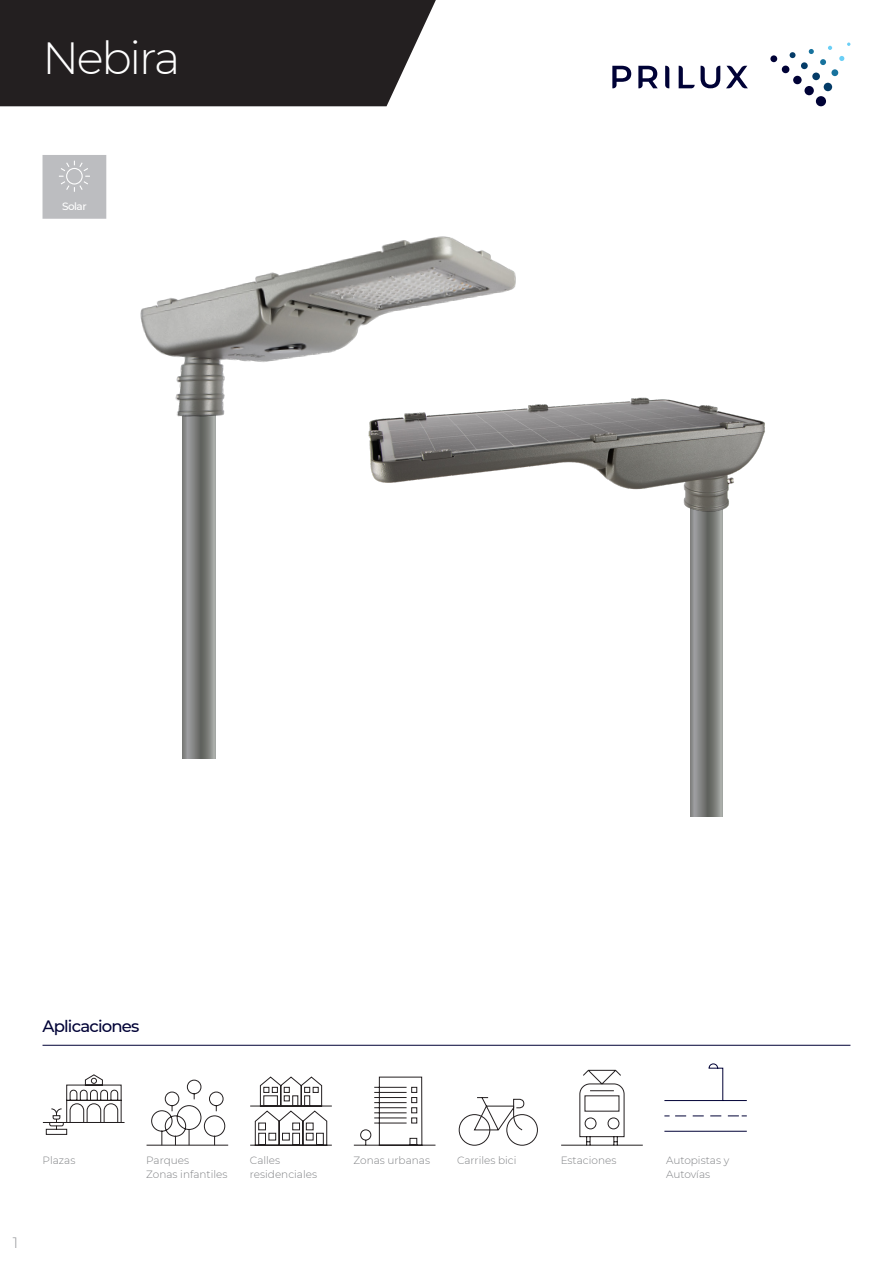
<style>
.page{position:relative;width:893px;height:1263px;background:#fff}
.page>*{position:absolute;margin:0;border:0;box-sizing:border-box;transform-origin:0 0}
.T2-Título_Sección{font:300 45px "Montserrat";letter-spacing:-.05em;color:#fff}
.Se1-Separador_Sección{font:500 16.5px "Montserrat";letter-spacing:-.05em;color:#000236}
.t1{font:300 15px "Montserrat";color:#939598}
.Pf2-Pie_Texto{font:300 10.5px "Montserrat";color:#808285}
.Mt-Minitítulo{font:500 10.5px "Montserrat";letter-spacing:-.05em;color:#fff}
</style>
<div class="page">
<div style="left:816px;top:96px;width:10px;height:10px;background:#000236;border-radius:50%"></div>
<div style="left:804px;top:86px;width:10px;height:9px;background:#000236;border-radius:50%"></div>
<div style="left:793px;top:76px;width:9px;height:8px;background:#000236;border-radius:50%"></div>
<div style="left:824px;top:83px;width:8px;height:8px;background:#043b67;border-radius:50%"></div>
<div style="left:782px;top:66px;width:7px;height:7px;background:#000236;border-radius:50%"></div>
<div style="left:770px;top:55px;width:7px;height:7px;background:#000236;border-radius:50%"></div>
<div style="left:801px;top:62px;width:7px;height:7px;background:#043b67;border-radius:50%"></div>
<div style="left:831px;top:69px;width:7px;height:7px;background:#17729d;border-radius:50%"></div>
<svg style="left:790px;top:52px;width:5px;height:6px"></svg>
<svg style="left:820px;top:59px;width:6px;height:6px"></svg>
<svg style="left:809px;top:49px;width:5px;height:5px"></svg>
<svg style="left:839px;top:56px;width:5px;height:5px"></svg>
<svg style="left:828px;top:46px;width:4px;height:4px"></svg>
<div style="left:812px;top:73px;width:8px;height:7px;background:#043b67;border-radius:50%"></div>
<svg style="left:612px;top:66px;width:19px;height:22px"></svg>
<svg style="left:638px;top:66px;width:20px;height:22px"></svg>
<svg style="left:665px;top:66px;width:4px;height:22px"></svg>
<svg style="left:679px;top:66px;width:16px;height:22px"></svg>
<svg style="left:701px;top:66px;width:19px;height:22px"></svg>
<svg style="left:726px;top:66px;width:22px;height:22px"></svg>
<div style="left:0;top:0;width:436px;height:106px;background:#231f20"></div>
<svg style="left:690px;top:518px;width:32px;height:299px;background:#818280"></svg>
<svg style="left:183px;top:427px;width:33px;height:332px;background:#828482"></svg>
<img style="left:140px;top:236px;width:376px;height:191px">
<img style="left:362px;top:380px;width:403px;height:138px">
<hr style="left:43px;top:1045px;width:807px;height:1px;background:#000236">
<svg style="left:43px;top:1074px;width:82px;height:61px"></svg>
<div style="left:506px;top:1114px;width:32px;height:31px;border:1px solid #231f20;border-radius:50%"></div>
<div style="left:459px;top:1114px;width:31px;height:31px;border:1px solid #231f20;border-radius:50%"></div>
<svg style="left:473px;top:1097px;width:52px;height:34px"></svg>
<svg style="left:250px;top:1076px;width:82px;height:70px"></svg>
<hr style="left:147px;top:1145px;width:81px;height:1px;background:#231f20">
<svg style="left:151px;top:1079px;width:75px;height:66px"></svg>
<svg style="left:561px;top:1069px;width:82px;height:77px"></svg>
<svg style="left:353px;top:1076px;width:83px;height:70px"></svg>
<svg style="left:664px;top:1063px;width:83px;height:69px"></svg>
<div style="left:43px;top:155px;width:63px;height:64px;background:#bcbdc0"></div>
<div style="left:66px;top:168px;width:17px;height:17px;border:1px solid #fff;border-radius:50%"></div>
<p class="T2-Título_Sección" style="left:43px;top:28px;width:139px">Nebira</p>
<p class="Mt-Minitítulo" style="left:62px;top:199px;width:26px">Solar</p>
<p class="Se1-Separador_Sección" style="left:43px;top:1015px;width:98px">Aplicaciones</p>
<h3 class="t1" style="left:13px;top:1232px;width:7px">1</h3>
<p class="Pf2-Pie_Texto" style="left:354px;top:1153px;width:78px">Zonas urbanas</p>
<p class="Pf2-Pie_Texto" style="left:457px;top:1153px;width:61px">Carriles bici</p>
<p class="Pf2-Pie_Texto" style="left:43px;top:1153px;width:34px">Plazas</p>
<p class="Pf2-Pie_Texto" style="left:561px;top:1153px;width:57px">Estaciones</p>
<p class="Pf2-Pie_Texto" style="left:666px;top:1153px;width:65px">Autopistas y</p>
<p class="Pf2-Pie_Texto" style="left:666px;top:1167px;width:46px">Autovías</p>
<p class="Pf2-Pie_Texto" style="left:250px;top:1153px;width:32px">Calles</p>
<p class="Pf2-Pie_Texto" style="left:250px;top:1167px;width:69px">residenciales</p>
<p class="Pf2-Pie_Texto" style="left:146px;top:1153px;width:44px">Parques</p>
<p class="Pf2-Pie_Texto" style="left:146px;top:1167px;width:83px">Zonas infantiles</p>
</div>
